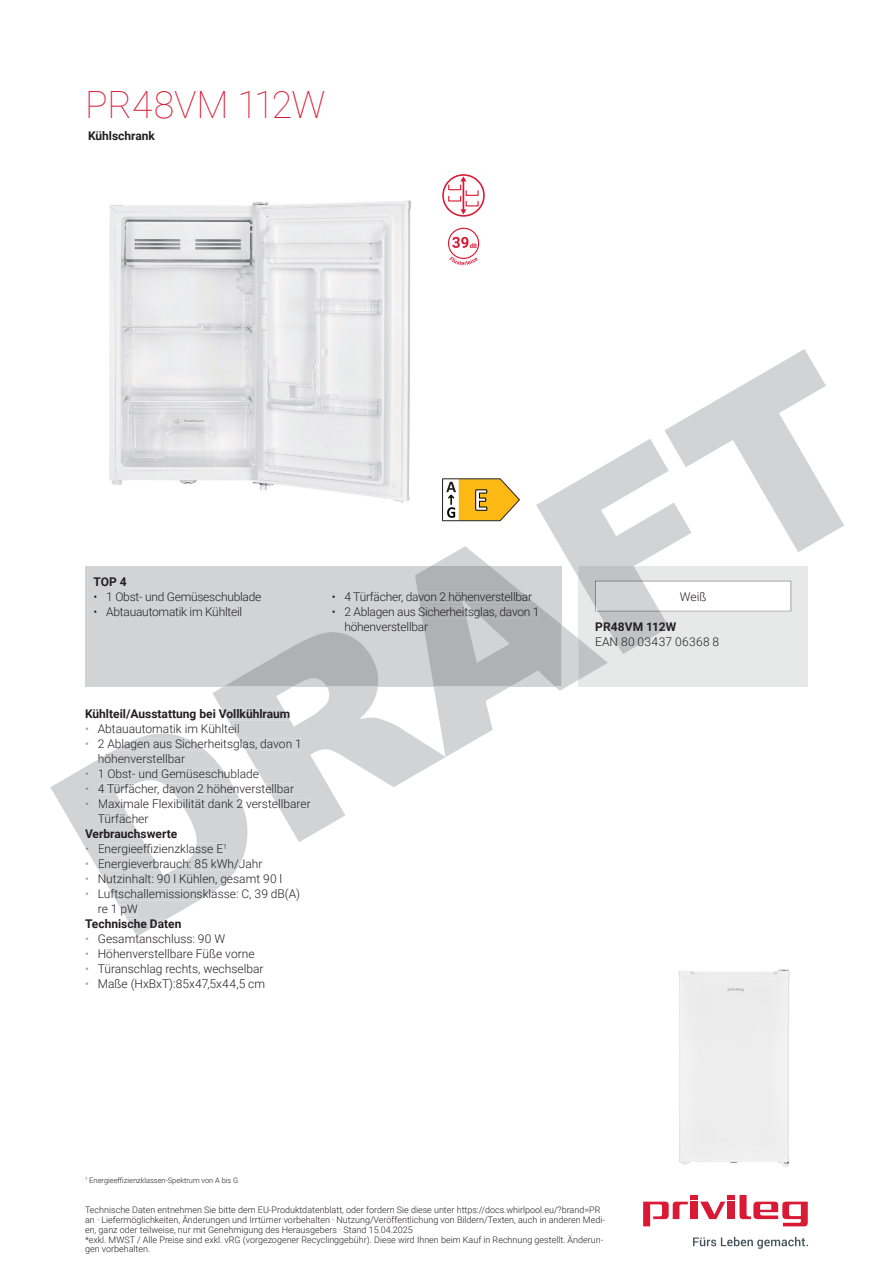
<style>
.page{position:relative;width:893px;height:1263px;background:#fff}
.page>*{position:absolute;margin:0;border:0;box-sizing:border-box;transform-origin:0 0}
.t1{font:100 37.5px "Roboto";color:#da1935}
.t2{font:300 12px/15px "Roboto";color:#231f20}
.t3{font:300 12px/15px "Roboto";letter-spacing:-.02em;color:#231f20}
.t4{font:700 12px "Roboto";color:#231f20}
.t5{font:300 12px "Roboto";letter-spacing:.025em;color:#231f20}
.t6{font:300 12px/15px "Roboto";color:#9ea0a2}
.t7{font:300 12px/15px "Roboto";color:#888a8c;text-align:justify}
.t8{font:300 9px/9.8px "Roboto";color:#231f20}
.t9{font:300 7.5px "Roboto";color:#231f20}
.s1{color:#888a8c}
.s2{color:#9ea0a2}
</style>
<div class="page">
<svg style="left:643px;top:1195px;width:165px;height:31px"></svg>
<div style="left:728px;top:1201px;width:7px;height:18px;background:#da1935"></div>
<div style="left:691px;top:1201px;width:7px;height:18px;background:#da1935"></div>
<svg style="left:693px;top:1237px;width:115px;height:12px"></svg>
<img style="left:109px;top:200px;width:302px;height:149px">
<svg style="left:442px;top:174px;width:43px;height:43px"></svg>
<svg style="left:447px;top:227px;width:33px;height:39px"></svg>
<div style="left:678px;top:969px;width:112px;height:199px;background:#eeedee"></div>
<svg style="left:50px;top:349px;width:794px;height:587px"></svg>
<h1 class="t1" style="left:85px;top:78px;width:242px">PR48VM 112W</h1>
<h2 class="t4" style="left:88px;top:128px;width:68px">Kühlschrank</h2>
<h2 class="t4" style="left:94px;top:573px;width:35px">TOP 4</h2>
<h2 class="t3" style="left:94px;top:588px;width:169px">• 1 Obst- und Gemüseschublade</h2>
<h2 class="t3" style="left:94px;top:603px;width:150px">• Abtauautomatik im Kühlteil</h2>
<h2 class="t2" style="left:332px;top:588px;width:5px">• •</h2>
<h2 class="t3" style="left:344px;top:588px;width:197px">4 Türfächer, davon 2 höhenverstellbar<br>2 Ablagen aus Sicherheitsglas, davon 1 höhenverstellbar</h2>
<h2 class="t4" style="left:85px;top:705px;width:207px">Kühlteil/Ausstattung bei Vollkühlraum</h2>
<h2 class="t2" style="left:98px;top:721px;width:206px">Abtauautomatik im Kühlteil<br>2 Ablagen aus Sicherheitsglas, davon 1</h2>
<h2 class="t2" style="left:98px;top:766px;width:214px">1 Obst- und Gemüseschublade<br>4 Türfächer, davon 2 höhenverstellbar<br>Maximale Flexibilität dank 2 verstellbarer</h2>
<h2 class="t6" style="left:85px;top:721px;width:5px">• •</h2>
<h2 class="t2" style="left:98px;top:751px;width:89px">höhenverstellbar</h2>
<h2 class="t7" style="left:85px;top:766px;width:5px">• • •</h2>
<h2 class="t2" style="left:98px;top:811px;width:52px">Türfächer</h2>
<h2 class="t4" style="left:85px;top:825px;width:94px">Verbrauchswerte</h2>
<h2 class="t2" style="left:98px;top:841px;width:204px;text-indent:-13px"><span class="s1">•</span> Energieeffizienzklasse E<sup>1<br></sup>Energieverbrauch: 85 kWh/Jahr<br>Nutzinhalt: 90 l Kühlen, gesamt 90 l<br>Luftschallemissionsklasse: C, 39 dB(A) re 1 pW</h2>
<h2 class="t4" style="left:85px;top:915px;width:98px">Technische Daten</h2>
<h2 class="t2" style="left:98px;top:931px;width:129px">Gesamtanschluss: 90 W</h2>
<h2 class="t2" style="left:143px;top:841px;width:11px">f</h2>
<h2 class="t6" style="left:85px;top:856px;width:5px;text-align:justify">• • •</h2>
<h2 class="t6" style="left:85px;top:931px;width:5px">•</h2>
<h2 class="t2" style="left:85px;top:946px;width:171px"><span class="s2">•</span> Höhenverstellbare Füße vorne</h2>
<h2 class="t2" style="left:85px;top:961px;width:180px"><span class="s2">•</span> Türanschlag rechts, wechselbar</h2>
<h2 class="t2" style="left:85px;top:976px;width:181px"><span class="s2">•</span> Maße (HxBxT):85x47,5x44,5 cm</h2>
<h2 class="t2" style="left:680px;top:588px;width:28px">Weiß</h2>
<h2 class="t4" style="left:595px;top:618px;width:82px">PR48VM 112W</h2>
<h2 class="t5" style="left:595px;top:633px;width:125px">EAN 80 03437 06368 8</h2>
<p class="t9" style="left:85px;top:1175px;width:155px"><sup>1</sup> Energieeffizienzklassen-Spektrum von A bis G</p>
<p class="t8" style="left:85px;top:1205px;width:521px">Technische Daten entnehmen Sie bitte dem EU-Produktdatenblatt, oder fordern Sie diese unter https://docs.whirlpool.eu/?brand=PR an · Liefermöglichkeiten, Änderungen und Irrtümer vorbehalten · Nutzung/Veröffentlichung von Bildern/Texten, auch in anderen Medi&shy;en, ganz oder teilweise, nur mit Genehmigung des Herausgebers · Stand 15.04.2025<br>*exkl. MWST / Alle Preise sind exkl. vRG (vorgezogener Recyclinggebühr). Diese wird Ihnen beim Kauf in Rechnung gestellt. Änderun&shy;gen vorbehalten.</p>
</div>
